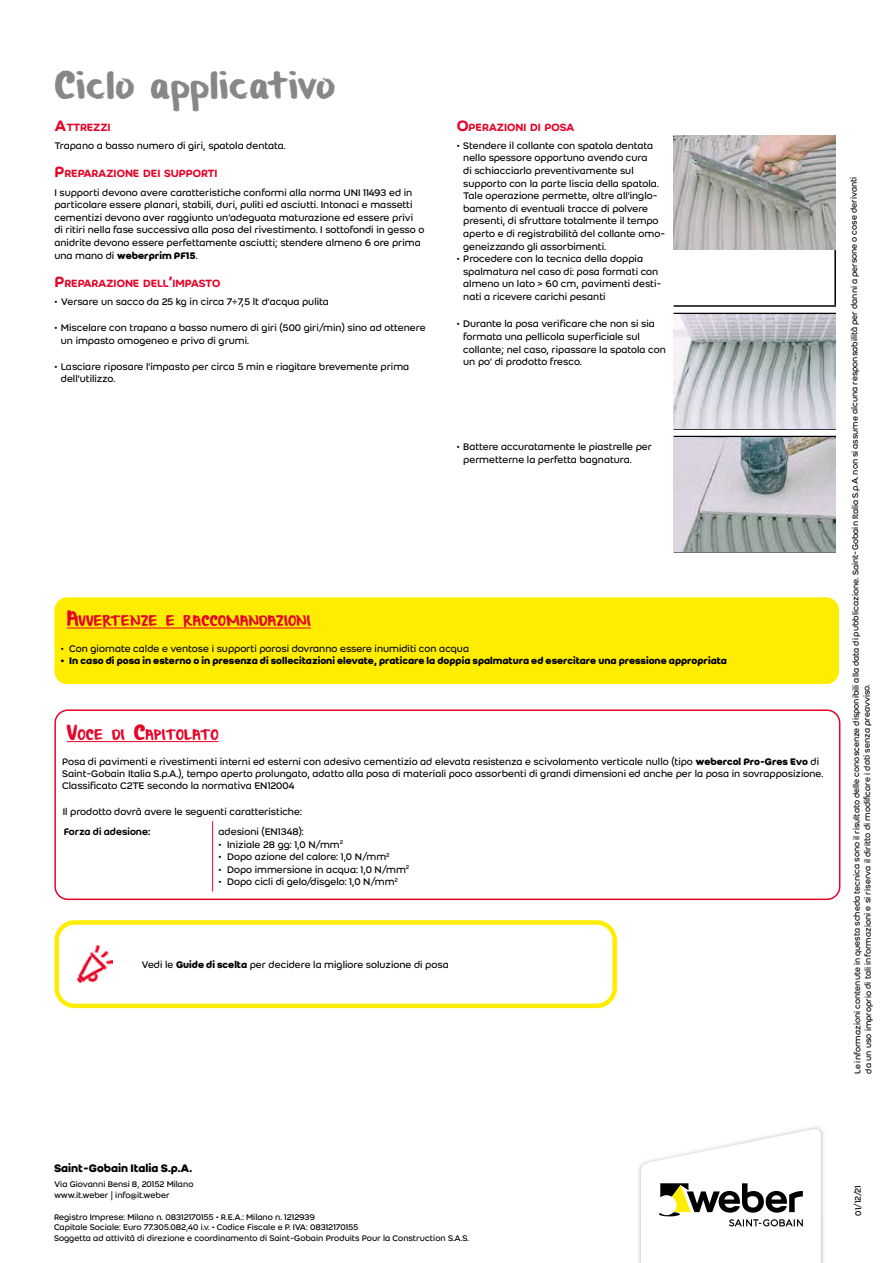
<style>
.page{position:relative;width:893px;height:1263px;background:#fff}
.page>*{position:absolute;margin:0;border:0;box-sizing:border-box;transform-origin:0 0}
.t1{font:30px "Weber Brush";letter-spacing:.015em;color:#878787}
.t2{font:700 12px "Weber";color:#000}
.t3{font:500 11.55px "Weber";letter-spacing:-.015em;color:#e40428}
.t4{font:11.55px "Weber Brush";letter-spacing:.015em;color:#e40428}
.t5{font:10.5px/12.6px "Weber";color:#000}
.t6{font:700 10.5px "Weber";color:#000}
.t7{font:500 10.5px "Weber";color:#000}
.t8{font:9px/10.8px "Weber";letter-spacing:-.005em;color:#000}
.s1{font-size:16.5px}
.s2{font-weight:700}
</style>
<div class="page">
<img style="left:638px;top:1127px;width:186px;height:136px">
<svg style="left:641px;top:1128px;width:180px;height:135px"></svg>
<hr style="left:834px;top:135px;width:2px;height:170px;background:#000">
<hr style="left:674px;top:305px;width:162px;height:2px;background:#000">
<img style="left:674px;top:136px;width:161px;height:114px">
<hr style="left:674px;top:313px;width:162px;height:1px;background:#000">
<hr style="left:834px;top:314px;width:2px;height:114px;background:#000">
<hr style="left:674px;top:428px;width:162px;height:2px;background:#000">
<img style="left:674px;top:314px;width:161px;height:114px">
<hr style="left:674px;top:436px;width:162px;height:1px;background:#000">
<hr style="left:834px;top:437px;width:2px;height:114px;background:#000">
<hr style="left:674px;top:551px;width:162px;height:1px;background:#000">
<img style="left:674px;top:437px;width:161px;height:114px">
<div style="left:54px;top:597px;width:785px;height:87px;background:#ffed00;border-radius:13px"></div>
<hr style="left:67px;top:628px;width:244px;height:1px;background:#e40428">
<hr style="left:67px;top:741px;width:151px;height:1px;background:#e40428">
<hr style="left:212px;top:821px;width:1px;height:70px;background:#e40428">
<div style="left:54px;top:709px;width:786px;height:191px;border:2px solid #e40428;border-radius:13px"></div>
<img style="left:77px;top:945px;width:36px;height:37px">
<div style="left:54px;top:920px;width:563px;height:88px;border:4px solid #ffed00;border-radius:18px"></div>
<h1 class="t1" style="left:54px;top:71px;width:282px">Ciclo applicativo</h1>
<p class="t3" style="left:54px;top:118px;width:58px"><span class="s1">A</span>TTREZZI</p>
<p class="t5" style="left:54px;top:139px;width:233px">Trapano a basso numero di giri, spatola dentata.</p>
<p class="t3" style="left:54px;top:165px;width:165px"><span class="s1">P</span>REPARAZIONE DEI SUPPORTI</p>
<p class="t5" style="left:54px;top:186px;width:371px">I supporti devono avere caratteristiche conformi alla norma UNI 11493 ed in particolare essere planari, stabili, duri, puliti ed asciutti. Intonaci e massetti cementizi devono aver raggiunto un’adeguata maturazione ed essere privi di ritiri nella fase successiva alla posa del rivestimento. I sottofondi in gesso o anidrite devono essere perfettamente asciutti; stendere almeno 6 ore prima una mano di <span class="s2">weberprim PF15</span>.</p>
<p class="t3" style="left:54px;top:275px;width:167px"><span class="s1">P</span>REPARAZIONE DELL<span class="s1">’</span>IMPASTO</p>
<p class="t5" style="left:54px;top:295px;width:276px">• Versare un sacco da 25 kg in circa 7÷7,5 lt d’acqua pulita</p>
<p class="t5" style="left:61px;top:321px;width:366px;text-indent:-7px">• Miscelare con trapano a basso numero di giri (500 giri/min) sino ad ottenere un impasto omogeneo e privo di grumi.</p>
<p class="t5" style="left:61px;top:360px;width:350px;text-indent:-7px">• Lasciare riposare l’impasto per circa 5 min e riagitare brevemente prima dell’utilizzo.</p>
<p class="t3" style="left:457px;top:118px;width:119px"><span class="s1">O</span>PERAZIONI DI POSA</p>
<p class="t5" style="left:463px;top:139px;width:203px;text-indent:-7px">• Stendere il collante con spatola dentata nello spessore opportuno avendo cura<br>di schiacciarlo preventivamente sul supporto con la parte liscia della spatola.<br>Tale operazione permette, oltre all’inglo&shy;bamento di eventuali tracce di polvere presenti, di sfruttare totalmente il tempo aperto e di registrabilità del collante omo&shy;geneizzando gli assorbimenti.</p>
<p class="t5" style="left:463px;top:252px;width:200px;text-indent:-7px">• Procedere con la tecnica della doppia spalmatura nel caso di: posa formati con almeno un lato &gt; 60 cm, pavimenti desti&shy;nati a ricevere carichi pesanti</p>
<p class="t5" style="left:463px;top:317px;width:204px;text-indent:-7px">• Durante la posa verificare che non si sia formata una pellicola superficiale sul collante; nel caso, ripassare la spatola con un po’ di prodotto fresco.</p>
<p class="t5" style="left:463px;top:441px;width:190px;text-indent:-7px">• Battere accuratamente le piastrelle per permetterne la perfetta bagnatura.</p>
<p class="t4" style="left:67px;top:616px;width:246px"><span class="s1">A</span>VVERTENZE E RACCOMANDAZIONI</p>
<p class="t5" style="left:61px;top:642px;width:410px">• Con giornate calde e ventose i supporti porosi dovranno essere inumiditi con acqua</p>
<p class="t6" style="left:61px;top:653px;width:668px">• In caso di posa in esterno o in presenza di sollecitazioni elevate, praticare la doppia spalmatura ed esercitare una pressione appropriata</p>
<p class="t4" style="left:67px;top:729px;width:153px"><span class="s1">V</span>OCE DI <span class="s1">C</span>APITOLATO</p>
<p class="t5" style="left:62px;top:755px;width:762px;line-height:12px">Posa di pavimenti e rivestimenti interni ed esterni con adesivo cementizio ad elevata resistenza e scivolamento verticale nullo (tipo <span class="s2">webercol Pro-Gres Evo</span> di<br>Saint-Gobain Italia S.p.A.), tempo aperto prolungato, adatto alla posa di materiali poco assorbenti di grandi dimensioni ed anche per la posa in sovrapposizione.<br>Classificato C2TE secondo la normativa EN12004</p>
<p class="t5" style="left:63px;top:805px;width:241px">Il prodotto dovrà avere le seguenti caratteristiche:</p>
<p class="t7" style="left:64px;top:824px;width:88px">Forza di adesione:</p>
<p class="t5" style="left:219px;top:825px;width:87px">adesioni (EN1348):</p>
<p class="t5" style="left:219px;top:838px;width:126px">• Iniziale 28 gg: 1,0 N/mm<sup>2</sup></p>
<p class="t5" style="left:219px;top:850px;width:172px">• Dopo azione del calore: 1,0 N/mm<sup>2</sup></p>
<p class="t5" style="left:219px;top:863px;width:192px">• Dopo immersione in acqua: 1,0 N/mm<sup>2</sup></p>
<p class="t5" style="left:219px;top:875px;width:181px">• Dopo cicli di gelo/disgelo: 1,0 N/mm<sup>2</sup></p>
<p class="t5" style="left:141px;top:958px;width:309px">Vedi le <span class="s2">Guide di scelta</span> per decidere la migliore soluzione di posa</p>
<p class="t8" style="left:850px;top:1074px;width:899px;line-height:11.9px;rotate:-90deg">Le informazioni contenute in questa scheda tecnica sono il risultato delle conoscenze disponibili alla data di pubblicazione. Saint-Gobain Italia S.p.A. non si assume alcuna responsabilità per danni a persone o cose derivanti da un uso improprio di tali informazioni e si riserva il diritto di modificare i dati senza preavviso.</p>
<p class="t2" style="left:54px;top:1159px;width:140px">Saint-Gobain Italia S.p.A.</p>
<p class="t8" style="left:54px;top:1179px;width:141px">Via Giovanni Bensi 8, 20152 Milano www.it.weber | info@it.weber</p>
<p class="t8" style="left:54px;top:1211px;width:417px">Registro Imprese: Milano n. 08312170155 • R.E.A.: Milano n. 1212939<br>Capitale Sociale: Euro 77.305.082,40 i.v. • Codice Fiscale e P. IVA: 08312170155<br>Soggetta ad attività di direzione e coordinamento di Saint-Gobain Produits Pour la Construction S.A.S.</p>
<p class="t8" style="left:852px;top:1215px;width:32px;rotate:-90deg">01/12/21</p>
</div>
